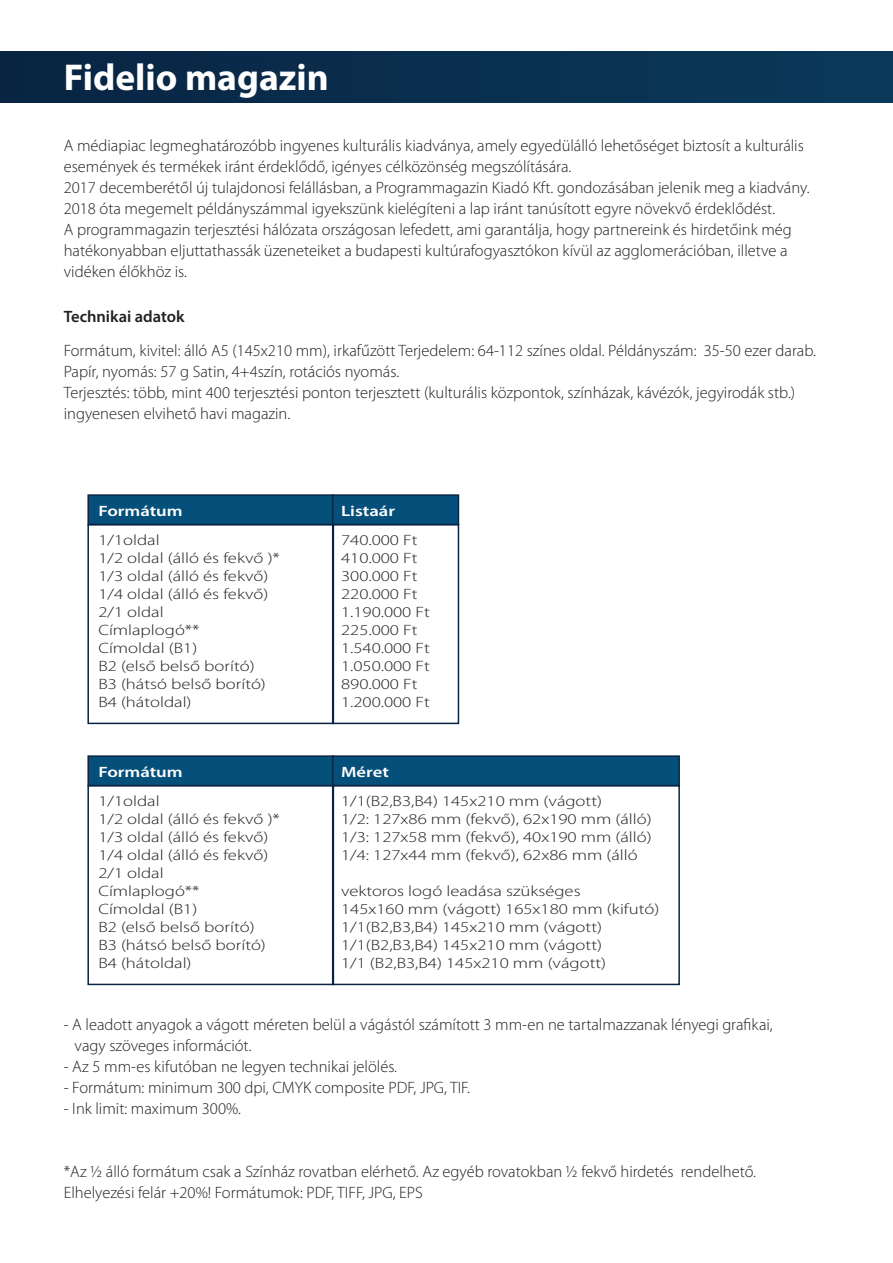
<style>
.page{position:relative;width:893px;height:1263px;background:#fff}
.page>*{position:absolute;margin:0;border:0;box-sizing:border-box;transform-origin:0 0}
.t1{font:700 37.5px "Myriad Pro";color:#fff}
.t2{font:300 16.5px/21px "Myriad Pro";color:#231f20}
.t3{font:600 16.5px "Myriad Pro";color:#231f20}
.t4{font:300 15px/18px "Myriad Pro";color:#231f20;scale:1.25 1}
.t5{font:600 15px "Myriad Pro";color:#fff;scale:1.25 1}
</style>
<div class="page">
<div style="left:0;top:51px;width:893px;height:51px;background:#0a2f4e"></div>
<div style="left:87px;top:494px;width:247px;height:31px;background:#054f7b;border:2px solid #082442"></div>
<div style="left:332px;top:494px;width:127px;height:31px;background:#054f7b;border:2px solid #082442"></div>
<div style="left:87px;top:524px;width:247px;height:200px;border:2px solid #082442"></div>
<div style="left:332px;top:524px;width:127px;height:200px;border:2px solid #082442"></div>
<div style="left:87px;top:755px;width:247px;height:31px;background:#054f7b;border:2px solid #082442"></div>
<div style="left:332px;top:755px;width:348px;height:31px;background:#054f7b;border:2px solid #082442"></div>
<div style="left:87px;top:785px;width:247px;height:200px;border:2px solid #082442"></div>
<div style="left:332px;top:785px;width:348px;height:200px;border:2px solid #082442"></div>
<h1 class="t1" style="left:64px;top:53px;width:266px">Fidelio magazin</h1>
<p class="t2" style="left:64px;top:135px;width:747px">A médiapiac legmeghatározóbb ingyenes kulturális kiadványa, amely egyedülálló lehetőséget biztosít a kulturális események és termékek iránt érdeklődő, igényes célközönség megszólítására.<br>2017 decemberétől új tulajdonosi felállásban, a Programmagazin Kiadó Kft. gondozásában jelenik meg a kiadvány.<br>2018 óta megemelt példányszámmal igyekszünk kielégíteni a lap iránt tanúsított egyre növekvő érdeklődést.<br>A programmagazin terjesztési hálózata országosan lefedett, ami garantálja, hogy partnereink és hirdetőink még hatékonyabban eljuttathassák üzeneteiket a budapesti kultúrafogyasztókon kívül az agglomerációban, illetve a vidéken élőkhöz is.</p>
<p class="t3" style="left:64px;top:305px;width:122px">Technikai adatok</p>
<p class="t2" style="left:64px;top:340px;width:754px">Formátum, kivitel: álló A5 (145x210 mm), irkafűzött Terjedelem: 64-112 színes oldal. Példányszám: 35-50 ezer darab.<br>Papír, nyomás: 57 g Satin, 4+4szín, rotációs nyomás.<br>Terjesztés: több, mint 400 terjesztési ponton terjesztett (kulturális központok, színházak, kávézók, jegyirodák stb.) ingyenesen elvihető havi magazin.</p>
<p class="t5" style="left:98px;top:501px;width:69px">Formátum</p>
<p class="t5" style="left:341px;top:501px;width:45px">Listaár</p>
<p class="t4" style="left:98px;top:531px;width:147px">1/1oldal<br>1/2 oldal (álló és fekvő )*<br>1/3 oldal (álló és fekvő)<br>1/4 oldal (álló és fekvő)<br>2/1 oldal<br>Címlaplogó**<br>Címoldal (B1)<br>B2 (első belső borító)<br>B3 (hátsó belső borító)<br>B4 (hátoldal)</p>
<p class="t4" style="left:341px;top:531px;width:73px">740.000 Ft<br>410.000 Ft<br>300.000 Ft<br>220.000 Ft<br>1.190.000 Ft<br>225.000 Ft<br>1.540.000 Ft<br>1.050.000 Ft<br>890.000 Ft<br>1.200.000 Ft</p>
<p class="t5" style="left:98px;top:762px;width:69px">Formátum</p>
<p class="t5" style="left:341px;top:762px;width:40px">Méret</p>
<p class="t4" style="left:98px;top:792px;width:147px">1/1oldal<br>1/2 oldal (álló és fekvő )*<br>1/3 oldal (álló és fekvő)<br>1/4 oldal (álló és fekvő)<br>2/1 oldal<br>Címlaplogó**<br>Címoldal (B1)<br>B2 (első belső borító)<br>B3 (hátsó belső borító)<br>B4 (hátoldal)</p>
<p class="t4" style="left:341px;top:792px;width:250px">1/1(B2,B3,B4) 145x210 mm (vágott)<br>1/2: 127x86 mm (fekvő), 62x190 mm (álló)<br>1/3: 127x58 mm (fekvő), 40x190 mm (álló)<br>1/4: 127x44 mm (fekvő), 62x86 mm (álló</p>
<p class="t4" style="left:341px;top:882px;width:256px">vektoros logó leadása szükséges<br>145x160 mm (vágott) 165x180 mm (kifutó)<br>1/1(B2,B3,B4) 145x210 mm (vágott)<br>1/1(B2,B3,B4) 145x210 mm (vágott)<br>1/1 (B2,B3,B4) 145x210 mm (vágott)</p>
<p class="t2" style="left:75px;top:1015px;width:700px;text-indent:-11px">- A leadott anyagok a vágott méreten belül a vágástól számított 3 mm-en ne tartalmazzanak lényegi grafikai, vagy szöveges információt.</p>
<p class="t2" style="left:64px;top:1057px;width:335px">- Az 5 mm-es kifutóban ne legyen technikai jelölés.</p>
<p class="t2" style="left:64px;top:1078px;width:408px">- Formátum: minimum 300 dpi, CMYK composite PDF, JPG, TIF.</p>
<p class="t2" style="left:64px;top:1099px;width:179px">- Ink limit: maximum 300%.</p>
<p class="t2" style="left:64px;top:1162px;width:694px">*Az ½ álló formátum csak a Színház rovatban elérhető. Az egyéb rovatokban ½ fekvő hirdetés rendelhető.<br>Elhelyezési felár +20%! Formátumok: PDF, TIFF, JPG, EPS</p>
</div>
